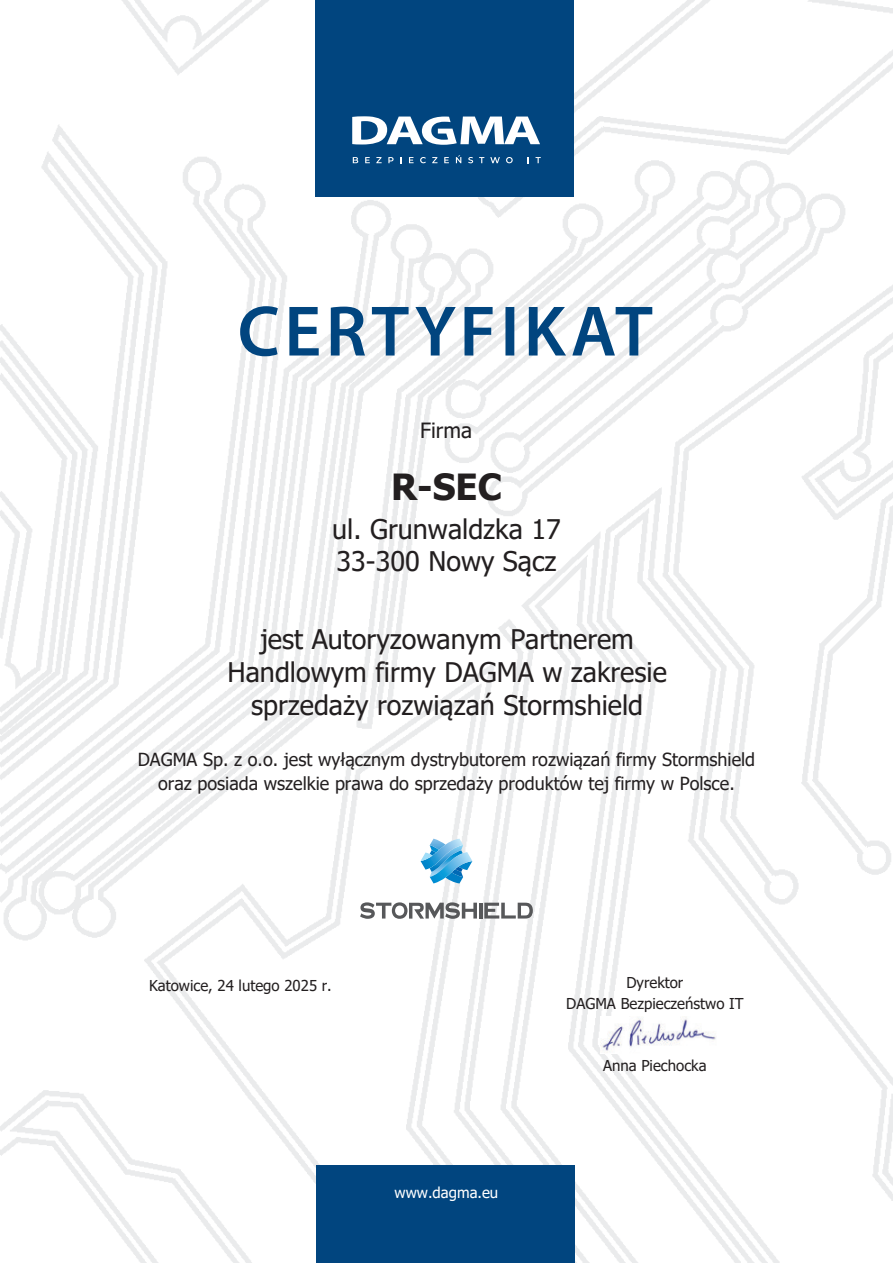
<style>
.page{position:relative;width:893px;height:1263px;background:#fff}
.page>*{position:absolute;margin:0;border:0;box-sizing:border-box;transform-origin:0 0}
.t1{font:700 36px "Tahoma";color:#231f20}
.t2{font:27px/33px "Tahoma";color:#231f20;text-align:center}
.t3{font:21px "Tahoma";color:#231f20}
.t4{font:18px/24px "Tahoma";color:#231f20;text-align:center}
.t5{font:15px/21px "Tahoma";color:#231f20;text-align:center}
.t6{font:15px "Tahoma";color:#fff}
</style>
<div class="page">
<img style="left:0;top:0;width:893px;height:1263px">
<img style="left:601px;top:1016px;width:120px;height:37px">
<hr style="left:479px;top:903px;width:4px;height:15px;background:#57585a">
<svg style="left:484px;top:903px;width:49px;height:15px"></svg>
<svg style="left:360px;top:902px;width:117px;height:17px"></svg>
<svg style="left:421px;top:839px;width:51px;height:44px"></svg>
<div style="left:316px;top:1165px;width:259px;height:98px;background:#01457f"></div>
<div style="left:316px;top:0;width:258px;height:197px;background:#01457f"></div>
<svg style="left:240px;top:306px;width:412px;height:50px"></svg>
<svg style="left:352px;top:116px;width:188px;height:29px"></svg>
<svg style="left:353px;top:157px;width:5px;height:6px"></svg>
<svg style="left:365px;top:157px;width:5px;height:6px"></svg>
<svg style="left:376px;top:157px;width:6px;height:6px"></svg>
<svg style="left:388px;top:157px;width:6px;height:6px"></svg>
<svg style="left:400px;top:157px;width:2px;height:6px"></svg>
<svg style="left:409px;top:157px;width:5px;height:6px"></svg>
<svg style="left:420px;top:157px;width:6px;height:6px"></svg>
<svg style="left:432px;top:157px;width:5px;height:6px"></svg>
<svg style="left:444px;top:157px;width:5px;height:6px"></svg>
<svg style="left:456px;top:155px;width:5px;height:8px"></svg>
<svg style="left:468px;top:157px;width:5px;height:6px"></svg>
<svg style="left:479px;top:157px;width:5px;height:6px"></svg>
<svg style="left:490px;top:157px;width:10px;height:6px"></svg>
<svg style="left:506px;top:157px;width:7px;height:6px"></svg>
<svg style="left:535px;top:157px;width:6px;height:6px"></svg>
<p class="t3" style="left:420px;top:416px;width:53px">Firma</p>
<h1 class="t1" style="left:391px;top:462px;width:112px">R-SEC</h1>
<h2 class="t2" style="left:332px;top:514px;width:230px;line-height:32.4px;text-align:left">ul. Grunwaldzka 17<br>33-300 Nowy Sącz</h2>
<h2 class="t2" style="left:228px;top:624px;width:441px">jest Autoryzowanym Partnerem<br>Handlowym firmy DAGMA w zakresie sprzedaży rozwiązań Stormshield</h2>
<p class="t4" style="left:138px;top:748px;width:619px">DAGMA Sp. z o.o. jest wyłącznym dystrybutorem rozwiązań firmy Stormshield oraz posiada wszelkie prawa do sprzedaży produktów tej firmy w Polsce.</p>
<p class="t5" style="left:149px;top:976px;width:184px">Katowice, 24 lutego 2025 r.</p>
<p class="t6" style="left:395px;top:1182px;width:105px">www.dagma.eu</p>
<p class="t5" style="left:566px;top:973px;width:179px">Dyrektor<br>DAGMA Bezpieczeństwo IT</p>
<p class="t5" style="left:603px;top:1056px;width:105px">Anna Piechocka</p>
</div>
